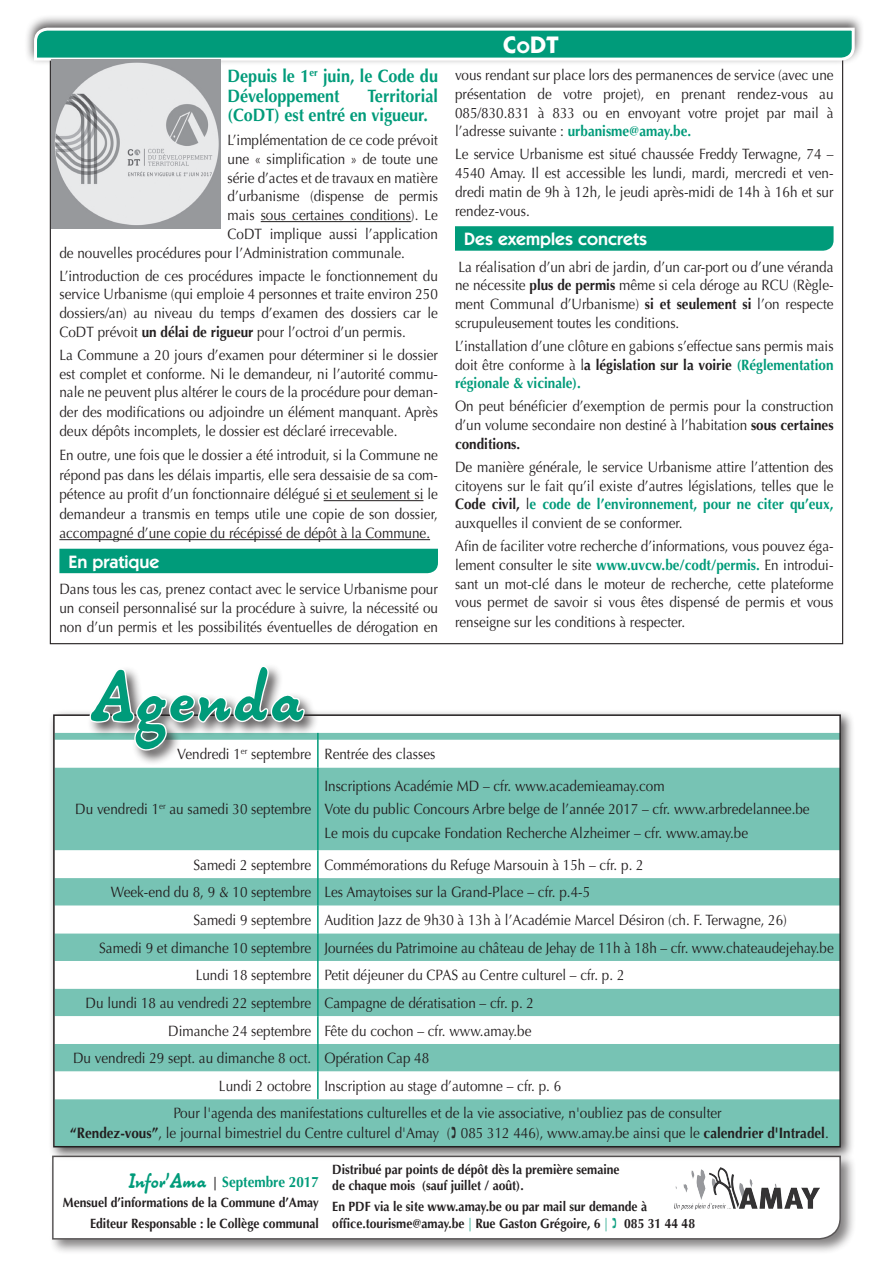
<style>
.page{position:relative;width:893px;height:1263px;background:#fff}
.page>*{position:absolute;margin:0;border:0;box-sizing:border-box;transform-origin:0 0}
.t1{font:67.8px "Alpha 54";letter-spacing:.04em;color:#009b7a;scale:1.04 1}
.t2{font:700 24px "Itc Kabel";color:#fff}
.t3{font:700 18px/19.5px "Optima LT Std";color:#009b7a;scale:.9 1}
.t4{font:600 18px "Itc Kabel";color:#fff}
.t5{font:15px/18.8px "Optima LT Std";color:#231f20;text-align:justify;scale:.9 1}
.t6{font:700 15px "Optima";color:#231f20;scale:.9 1}
.t7{font:700 15px "Optima LT Std";color:#009b7a;scale:.9 1}
.t8{font:700 13.5px/16.5px "Optima LT Std";color:#231f20;scale:.9 1}
.s1{font-family:"Optima";font-weight:700}
.s2{font-size:16.8px}
.s3{font-weight:700;color:#009b7a}
.s4{font-family:"Optima LT Std";font-weight:400}
.s5{font-family:"Optima LT Std";color:#009b7a}
.s6{font-family:"Alpha 54";font-weight:400;font-size:19.5px}
.s7{font-size:13.5px;color:#231f20}
.s8{font-family:"Optima"}
.s9{font-weight:400;color:#009b7a}
</style>
<div class="page">
<div style="left:48px;top:709px;width:806px;height:452px;background:#231f20;opacity:.75"></div>
<svg style="left:54px;top:715px;width:786px;height:432px"></svg>
<div style="left:56px;top:733px;width:782px;height:411px;background:#77c3b4"></div>
<svg style="left:56px;top:740px;width:782px;height:359px;fill:#77c3b4"></svg>
<hr style="left:317px;top:740px;width:2px;height:27px;background:#009b7a">
<hr style="left:317px;top:767px;width:2px;height:83px;background:#009b7a">
<hr style="left:317px;top:850px;width:2px;height:28px;background:#009b7a">
<hr style="left:317px;top:878px;width:2px;height:28px;background:#009b7a">
<hr style="left:317px;top:906px;width:2px;height:27px;background:#009b7a">
<hr style="left:317px;top:933px;width:2px;height:28px;background:#009b7a">
<hr style="left:317px;top:961px;width:2px;height:28px;background:#009b7a">
<hr style="left:317px;top:989px;width:2px;height:27px;background:#009b7a">
<hr style="left:317px;top:1016px;width:2px;height:28px;background:#009b7a">
<hr style="left:317px;top:1044px;width:2px;height:27px;background:#009b7a">
<hr style="left:317px;top:1071px;width:2px;height:28px;background:#009b7a">
<div style="left:87px;top:662px;width:232px;height:104px;background:#231f20;opacity:.75"></div>
<svg style="left:88px;top:663px;width:218px;height:89px"></svg>
<div style="left:49px;top:1152px;width:807px;height:103px;background:#231f20;opacity:.75"></div>
<svg style="left:51px;top:1155px;width:791px;height:85px"></svg>
<img style="left:674px;top:1167px;width:146px;height:43px">
<svg style="left:128px;top:1148px;width:80px;height:47px"></svg>
<hr style="left:261px;top:221px;width:150px;height:1px;background:#231f20">
<hr style="left:324px;top:500px;width:99px;height:1px;background:#231f20">
<hr style="left:59px;top:539px;width:371px;height:1px;background:#231f20">
<div style="left:59px;top:549px;width:379px;height:24px;background:#009b7a"></div>
<svg style="left:455px;top:226px;width:379px;height:25px;background:#069d7d"></svg>
<div style="left:25px;top:14px;width:839px;height:52px;background:#231f20;opacity:.75"></div>
<svg style="left:33px;top:26px;width:823px;height:36px;background:#38ac93"></svg>
<img style="left:51px;top:60px;width:169px;height:169px">
<svg style="left:452px;top:1126px;width:4px;height:12px"></svg>
<svg style="left:613px;top:1217px;width:3px;height:11px"></svg>
<p class="t3" style="left:228px;top:67px;width:235px">Depuis le 1<sup>er</sup> juin, le Code du<br>Développement</p>
<p class="t3" style="left:228px;top:86px;width:235px;text-indent:140px">Territorial (CoDT) est entré en vigueur.</p>
<p class="t5" style="left:228px;top:131px;width:235px">L’implémentation de ce code prévoit</p>
<p class="t5" style="left:228px;top:150px;width:235px">une « simplification » de toute une</p>
<p class="t5" style="left:228px;top:168px;width:235px">série d’actes et de travaux en matière</p>
<p class="t5" style="left:228px;top:187px;width:235px">d’urbanisme (dispense de permis</p>
<p class="t5" style="left:228px;top:206px;width:235px">mais sous certaines conditions). Le</p>
<p class="t5" style="left:228px;top:225px;width:235px">CoDT implique aussi l’application</p>
<p class="t5" style="left:59px;top:243px;width:385px">de nouvelles procédures pour l’Administration communale.</p>
<p class="t5" style="left:59px;top:266px;width:422px">L’introduction de ces procédures impacte le fonctionnement du service Urbanisme (qui emploie 4 personnes et traite environ 250 dossiers/an) au niveau du temps d’examen des dossiers car le CoDT prévoit <span class="s1">un délai de rigueur</span> pour l’octroi d’un permis.</p>
<p class="t5" style="left:59px;top:345px;width:422px">La Commune a 20 jours d’examen pour déterminer si le dossier est complet et conforme. Ni le demandeur, ni l’autorité commu&shy;nale ne peuvent plus altérer le cours de la procédure pour deman&shy;der des modifications ou adjoindre un élément manquant. Après deux dépôts incomplets, le dossier est déclaré irrecevable.</p>
<p class="t5" style="left:59px;top:445px;width:422px;line-height:19.5px">En outre, une fois que le dossier a été introduit, si la Commune ne répond pas dans les délais impartis, elle sera dessaisie de sa com&shy;pétence au profit d’un fonctionnaire délégué si et seulement si le demandeur a transmis en temps utile une copie de son dossier, accompagné d’une copie du récépissé de dépôt à la Commune.</p>
<p class="t4" style="left:68px;top:551px;width:93px">En pratique</p>
<p class="t5" style="left:59px;top:580px;width:422px">Dans tous les cas, prenez contact avec le service Urbanisme pour un conseil personnalisé sur la procédure à suivre, la nécessité ou non d’un permis et les possibilités éventuelles de dérogation en</p>
<h2 class="t2" style="left:503px;top:30px;width:57px">C<span class="s2">o</span>DT</h2>
<p class="t5" style="left:455px;top:66px;width:422px">vous rendant sur place lors des permanences de service (avec une présentation de votre projet), en prenant rendez-vous au 085/830.831 à 833 ou en envoyant votre projet par mail à l’adresse suivante : <span class="s3">urbanisme@amay.be.</span></p>
<p class="t5" style="left:455px;top:145px;width:422px">Le service Urbanisme est situé chaussée Freddy Terwagne, 74 – 4540 Amay. Il est accessible les lundi, mardi, mercredi et ven&shy;dredi matin de 9h à 12h, le jeudi après-midi de 14h à 16h et sur rendez-vous.</p>
<p class="t4" style="left:464px;top:229px;width:185px">Des exemples concrets</p>
<p class="t5" style="left:455px;top:257px;width:422px">La réalisation d’un abri de jardin, d’un car-port ou d’une véranda ne nécessite <span class="s1">plus de permis</span> même si cela déroge au RCU (Règle&shy;ment Communal d’Urbanisme) <span class="s1">si et seulement si</span> l’on respecte scrupuleusement toutes les conditions.</p>
<p class="t5" style="left:455px;top:337px;width:422px">L’installation d’une clôture en gabions s’effectue sans permis mais</p>
<p class="t6" style="left:455px;top:356px;width:422px"><span class="s4">doit être conforme à l</span>a législation sur la voirie <span class="s5">(Réglementation</span></p>
<p class="t7" style="left:455px;top:375px;width:141px">régionale &amp; vicinale).</p>
<p class="t5" style="left:455px;top:397px;width:422px">On peut bénéficier d’exemption de permis pour la construction d’un volume secondaire non destiné à l’habitation <span class="s1">sous certaines</span></p>
<p class="t6" style="left:455px;top:435px;width:74px">conditions.</p>
<p class="t5" style="left:455px;top:458px;width:422px">De manière générale, le service Urbanisme attire l’attention des citoyens sur le fait qu’il existe d’autres législations, telles que le <span class="s1">Code civil,</span> l<span class="s3">e code de l’environnement, pour ne citer qu’eux, </span>auxquelles il convient de se conformer.</p>
<p class="t5" style="left:455px;top:537px;width:422px">Afin de faciliter votre recherche d’informations, vous pouvez éga&shy;lement consulter le site <span class="s3">www.uvcw.be/codt/permis.</span> En introdui&shy;sant un mot-clé dans le moteur de recherche, cette plateforme vous permet de savoir si vous êtes dispensé de permis et vous renseigne sur les conditions à respecter.</p>
<h1 class="t1" style="left:91px;top:657px;width:207px">Agenda</h1>
<p class="t5" style="left:177px;top:745px;width:288px">Vendredi 1<sup>er</sup> septembre Rentrée des classes</p>
<p class="t5" style="left:75px;top:800px;width:264px">Du vendredi 1<sup>er</sup> au samedi 30 septembre</p>
<p class="t5" style="left:324px;top:774px;width:541px;line-height:23.7px;text-align:left">Inscriptions Académie MD – cfr. www.academieamay.com<br>Vote du public Concours Arbre belge de l’année 2017 – cfr. www.arbredelannee.be<br>Le mois du cupcake Fondation Recherche Alzheimer – cfr. www.amay.be</p>
<p class="t5" style="left:193px;top:855px;width:502px">Samedi 2 septembre Commémorations du Refuge Marsouin à 15h – cfr. p. 2</p>
<p class="t5" style="left:111px;top:883px;width:534px">Week-end du 8, 9 &amp; 10 septembre Les Amaytoises sur la Grand-Place – cfr. p.4-5</p>
<p class="t5" style="left:193px;top:911px;width:661px">Samedi 9 septembre Audition Jazz de 9h30 à 13h à l’Académie Marcel Désiron (ch. F. Terwagne, 26)</p>
<p class="t5" style="left:99px;top:938px;width:818px">Samedi 9 et dimanche 10 septembre Journées du Patrimoine au château de Jehay de 11h à 18h – cfr. www.chateaudejehay.be</p>
<p class="t5" style="left:196px;top:966px;width:478px">Lundi 18 septembre Petit déjeuner du CPAS au Centre culturel – cfr. p. 2</p>
<p class="t5" style="left:86px;top:994px;width:500px">Du lundi 18 au vendredi 22 septembre Campagne de dératisation – cfr. p. 2</p>
<p class="t5" style="left:168px;top:1021px;width:405px">Dimanche 24 septembre Fête du cochon – cfr. www.amay.be</p>
<p class="t5" style="left:73px;top:1049px;width:397px">Du vendredi 29 sept. au dimanche 8 oct. Opération Cap 48</p>
<p class="t5" style="left:219px;top:1077px;width:382px">Lundi 2 octobre Inscription au stage d’automne – cfr. p. 6</p>
<p class="t5" style="left:173px;top:1104px;width:611px">Pour l'agenda des manifestations culturelles et de la vie associative, n'oubliez pas de consulter</p>
<p class="t5" style="left:70px;top:1124px;width:844px"><span class="s1">“Rendez-vous”</span>, le journal bimestriel du Centre culturel d'Amay ( 085 312 446), www.amay.be ainsi que le <span class="s1">calendrier d'Intradel</span>.</p>
<p class="t7" style="left:128px;top:1173px;width:213px"><span class="s6">Infor’Ama</span> <span class="s7">|</span> Septembre 2017</p>
<p class="t8" style="left:63px;top:1192px;width:286px;line-height:20.7px;text-align:right">Mensuel d’informations de la Commune d’Amay<br>Editeur Responsable : le Collège communal</p>
<p class="t8" style="left:332px;top:1161px;width:321px">Distribué par points de dépôt dès la première semaine de chaque mois (sauf juillet / août).</p>
<p class="t8" style="left:332px;top:1198px;width:405px">En PDF via le site www.amay.be ou par mail sur demande à <span class="s8">office.tourisme@amay.be</span> <span class="s9">|</span> Rue Gaston Grégoire, 6 <span class="s9">|</span> 085 31 44 48</p>
</div>
